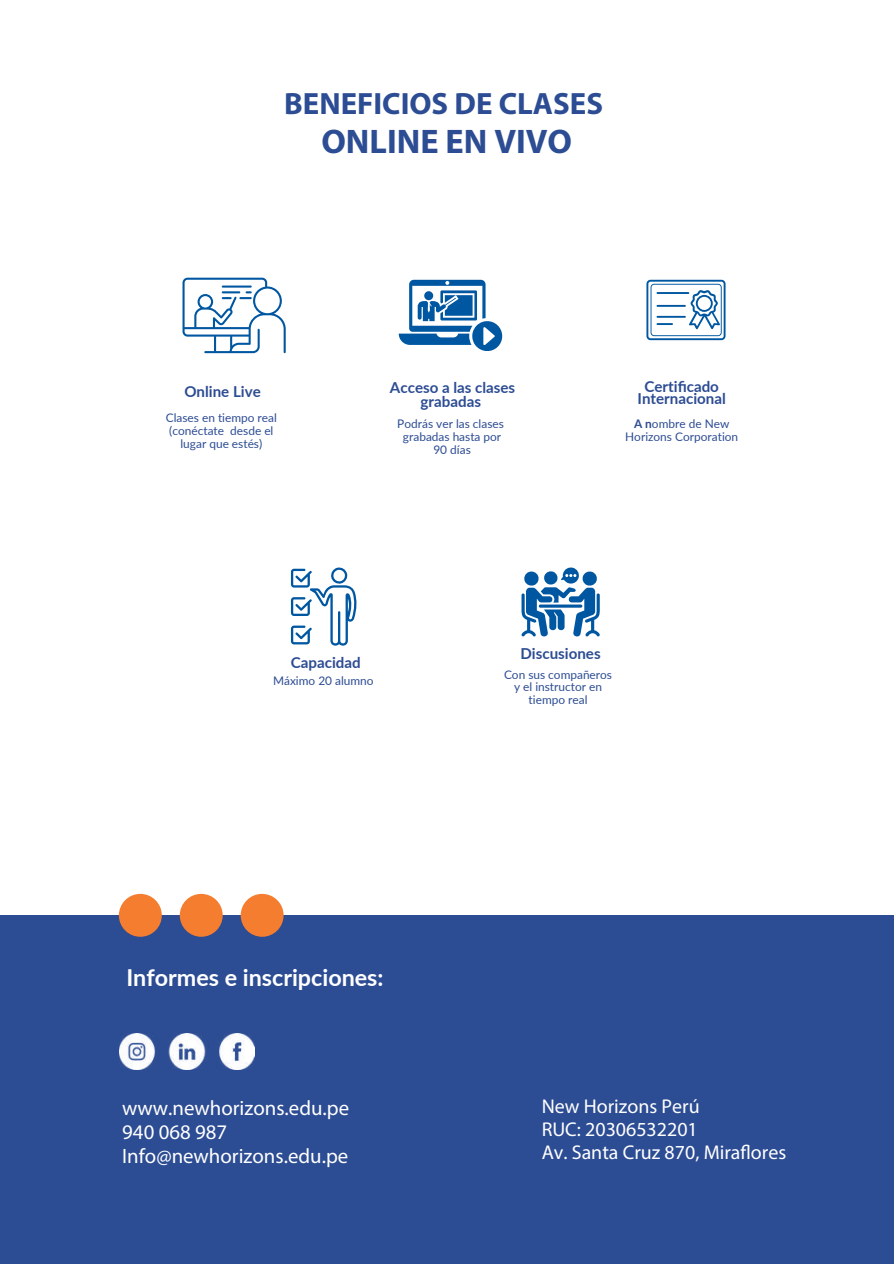
<style>
.page{position:relative;width:894px;height:1264px;background:#fff}
.page>*{position:absolute;margin:0;border:0;box-sizing:border-box;transform-origin:0 0}
.t1{font:700 34.2px "Myriad Pro";color:#2c4c93}
.t2{font:700 30.9px "Myriad Pro";color:#2c4c93}
.t3{font:700 23.25px "Lato";color:#fff}
.t4{font:20.85px/24.2px "Myriad Pro";color:#fff}
.t5{font:19.95px/23.1px "Myriad Pro";color:#fff}
.t6{font:700 15.15px/14.7px "Lato";color:#2c4c93;text-align:center}
.t7{font:11.85px/12.9px "Lato";color:#2c4c93;text-align:center}
.s1{font-weight:700}
</style>
<div class="page">
<div style="left:0;top:915px;width:893px;height:348px;background:#2c4c93"></div>
<svg style="left:398px;top:280px;width:104px;height:71px"></svg>
<div style="left:424px;top:291px;width:9px;height:9px;background:#0057a1;border-radius:50%"></div>
<svg style="left:521px;top:567px;width:78px;height:70px"></svg>
<svg style="left:646px;top:280px;width:79px;height:60px"></svg>
<svg style="left:182px;top:278px;width:103px;height:75px"></svg>
<svg style="left:291px;top:567px;width:66px;height:78px"></svg>
<img style="left:119px;top:1033px;width:135px;height:36px">
<div style="left:119px;top:893px;width:43px;height:43px;background:#f57d30;border-radius:50%"></div>
<div style="left:180px;top:893px;width:43px;height:43px;background:#f57d30;border-radius:50%"></div>
<div style="left:240px;top:893px;width:43px;height:43px;background:#f57d30;border-radius:50%"></div>
<h2 class="t2" style="left:284px;top:91px;width:320px">BENEFICIOS DE CLASES</h2>
<h1 class="t1" style="left:321px;top:127px;width:252px">ONLINE EN VIVO</h1>
<p class="t6" style="left:184px;top:384px;width:78px">Online Live</p>
<p class="t6" style="left:390px;top:379px;width:127px">Acceso a las clases grabadas</p>
<p class="t6" style="left:637px;top:380px;width:90px;line-height:11.9px">Certificado<br>Internacional</p>
<p class="t7" style="left:625px;top:417px;width:114px"><span class="s1">A n</span>ombre de New<br>Horizons Corporation</p>
<p class="t7" style="left:166px;top:411px;width:113px">Clases en tiempo real (conéctate desde el lugar que estés)</p>
<p class="t7" style="left:397px;top:417px;width:108px">Podrás ver las clases grabadas hasta por<br>90 días</p>
<p class="t6" style="left:291px;top:654px;width:71px">Capacidad</p>
<p class="t7" style="left:273px;top:674px;width:102px">Máximo 20 alumno</p>
<h3 class="t3" style="left:126px;top:963px;width:258px">Informes e inscripciones:</h3>
<h3 class="t4" style="left:122px;top:1097px;width:228px">www.newhorizons.edu.pe<br>940 068 987<br>Info@newhorizons.edu.pe</h3>
<p class="t6" style="left:520px;top:646px;width:82px">Discusiones</p>
<p class="t7" style="left:504px;top:667px;width:109px">Con sus compañeros y el instructor en tiempo real</p>
<h3 class="t5" style="left:541px;top:1095px;width:246px">New Horizons Perú<br>RUC: 20306532201<br>Av. Santa Cruz 870, Miraflores</h3>
</div>
